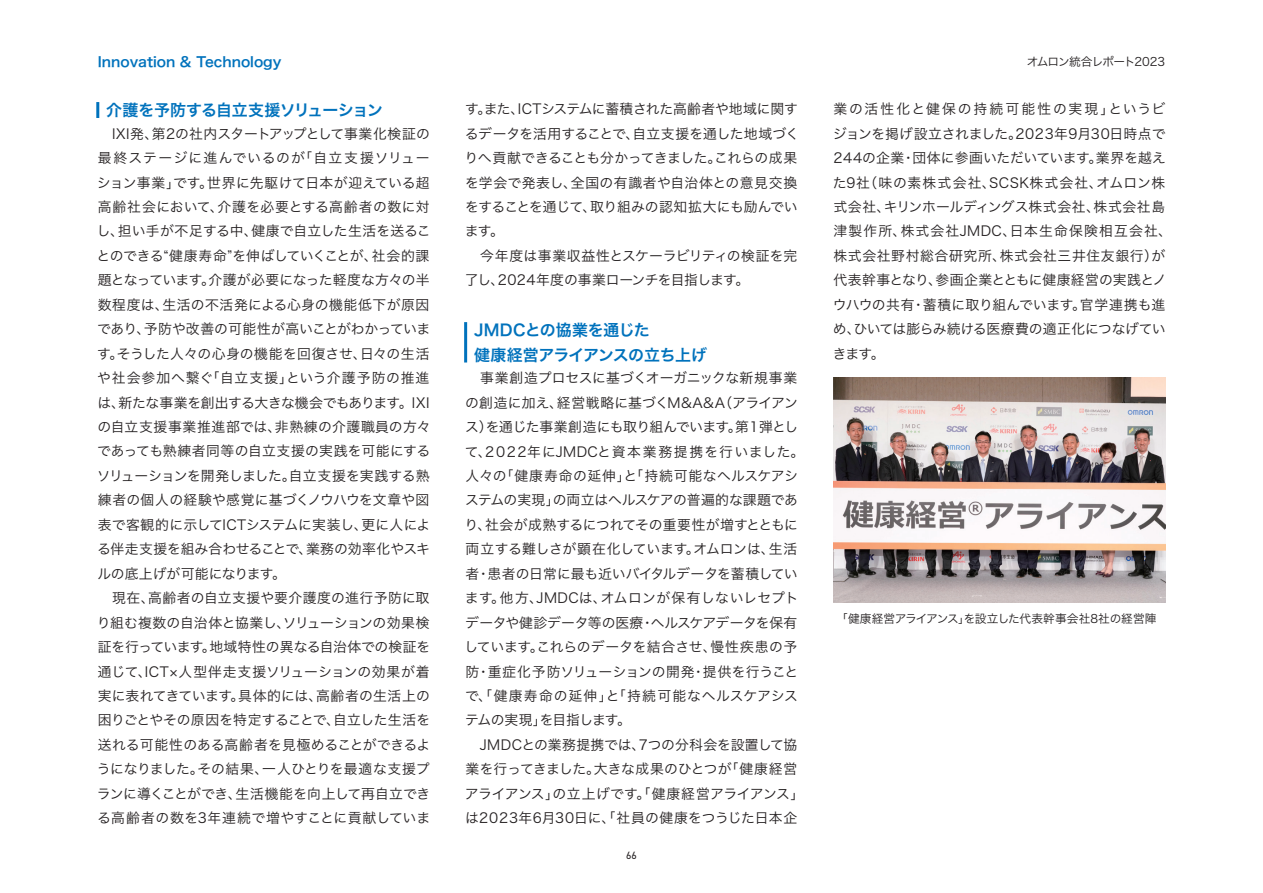
<style>
.page{position:relative;width:1263px;height:893px;background:#fff}
.page>*{position:absolute;margin:0;border:0;box-sizing:border-box;transform-origin:0 0}
.t1{font:15.9px/24.5px "Hiragino Sans W6";letter-spacing:-.025em;color:#0072bc}
.t2{font:13.8px/24.5px "Hiragino Sans W3";letter-spacing:.005em;color:#231f20}
.t3{font:13.8px/24.5px "Hiragino Sans W3";letter-spacing:.03em;color:#231f20}
.t4{font:13.8px "Hiragino Sans W6";color:#0072bc}
.t5{font:11.7px "Hiragino Sans W3";letter-spacing:.01em;color:#231f20}
.t6{font:11.7px "Hiragino Sans W3";letter-spacing:-.075em;color:#231f20}
.t7{font:10.65px "DIN2014";color:#231f20}
</style>
<div class="page">
<img style="left:833px;top:377px;width:332px;height:226px">
<hr style="left:96px;top:102px;width:3px;height:16px;background:#0072bc">
<hr style="left:464px;top:322px;width:3px;height:40px;background:#0072bc">
<p class="t4" style="left:98px;top:50px;width:185px">Innovation &amp; Technology</p>
<p class="t6" style="left:1027px;top:51px;width:140px">オムロン統合レポート2023</p>
<p class="t1" style="left:106px;top:97px;width:278px">介護を予防する自立支援ソリューション</p>
<p class="t2" style="left:97px;top:120px;width:336px">　IXI発、第2の社内スタートアップとして事業化検証の最終ステージに進んでいるのが「自立支援ソリューション事業」です。世界に先駆けて日本が迎えている超高齢社会において、介護を必要とする高齢者の数に対し、担い手が不足する中、健康で自立した生活を送ることのできる“健康寿命”を伸ばしていくことが、社会的課題となっています。介護が必要になった軽度な方々の半数程度は、生活の不活発による心身の機能低下が原因であり、予防や改善の可能性が高いことがわかっています。そうした人々の心身の機能を回復させ、日々の生活や社会参加へ繋ぐ「自立支援」という介護予防の推進は、新たな事業を創出する大きな機会でもあります。IXIの自立支援事業推進部では、非熟練の介護職員の方々であっても熟練者同等の自立支援の実践を可能にするソリューションを開発しました。自立支援を実践する熟練者の個人の経験や感覚に基づくノウハウを文章や図表で客観的に示してICTシステムに実装し、更に人による伴走支援を組み合わせることで、業務の効率化やスキルの底上げが可能になります。<br>　現在、高齢者の自立支援や要介護度の進行予防に取り組む複数の自治体と協業し、ソリューションの効果検証を行っています。地域特性の異なる自治体での検証を通じて、ICT×人型伴走支援ソリューションの効果が着実に表れてきています。具体的には、高齢者の生活上の困りごとやその原因を特定することで、自立した生活を送れる可能性のある高齢者を見極めることができるようになりました。その結果、一人ひとりを最適な支援プランに導くことができ、生活機能を向上して再自立できる高齢者の数を3年連続で増やすことに貢献していま</p>
<p class="t2" style="left:464px;top:96px;width:336px">す。また、ICTシステムに蓄積された高齢者や地域に関するデータを活用することで、自立支援を通した地域づくりへ貢献できることも分かってきました。これらの成果を学会で発表し、全国の有識者や自治体との意見交換をすることを通じて、取り組みの認知拡大にも励んでいます。<br>　今年度は事業収益性とスケーラビリティの検証を完了し、2024年度の事業ローンチを目指します。</p>
<p class="t1" style="left:474px;top:317px;width:234px">JMDCとの協業を通じた<br>健康経営アライアンスの立ち上げ</p>
<p class="t2" style="left:464px;top:365px;width:341px">　事業創造プロセスに基づくオーガニックな新規事業の創造に加え、経営戦略に基づくM&amp;A&amp;A（アライアンス）を通じた事業創造にも取り組んでいます。第1弾として、2022年にJMDCと資本業務提携を行いました。人々の「健康寿命の延伸」と「持続可能なヘルスケアシステムの実現」の両立はヘルスケアの普遍的な課題であり、社会が成熟するにつれてその重要性が増すとともに両立する難しさが顕在化しています。オムロンは、生活者・患者の日常に最も近いバイタルデータを蓄積しています。他方、JMDCは、オムロンが保有しないレセプトデータや健診データ等の医療・ヘルスケアデータを保有しています。これらのデータを結合させ、慢性疾患の予防・重症化予防ソリューションの開発・提供を行うことで、「健康寿命の延伸」と「持続可能なヘルスケアシステムの実現」を目指します。<br>　JMDCとの業務提携では、7つの分科会を設置して協業を行ってきました。大きな成果のひとつが「健康経営アライアンス」の立上げです。「健康経営アライアンス」は2023年6月30日に、「社員の健康をつうじた日本企</p>
<p class="t7" style="left:626px;top:849px;width:12px">66</p>
<p class="t3" style="left:833px;top:96px;width:341px">業の活性化と健保の持続可能性の実現」というビジョンを掲げ設立されました。2023年9月30日時点で<br>244の企業・団体に参画いただいています。業界を越えた9社（味の素株式会社、SCSK株式会社、オムロン株式会社、キリンホールディングス株式会社、株式会社島津製作所、株式会社JMDC、日本生命保険相互会社、株式会社野村総合研究所、株式会社三井住友銀行）が代表幹事となり、参画企業とともに健康経営の実践とノウハウの共有・蓄積に取り組んでいます。官学連携も進め、ひいては膨らみ続ける医療費の適正化につなげていきます。</p>
<p class="t5" style="left:836px;top:608px;width:322px">「健康経営アライアンス」を設立した代表幹事会社8社の経営陣</p>
</div>
